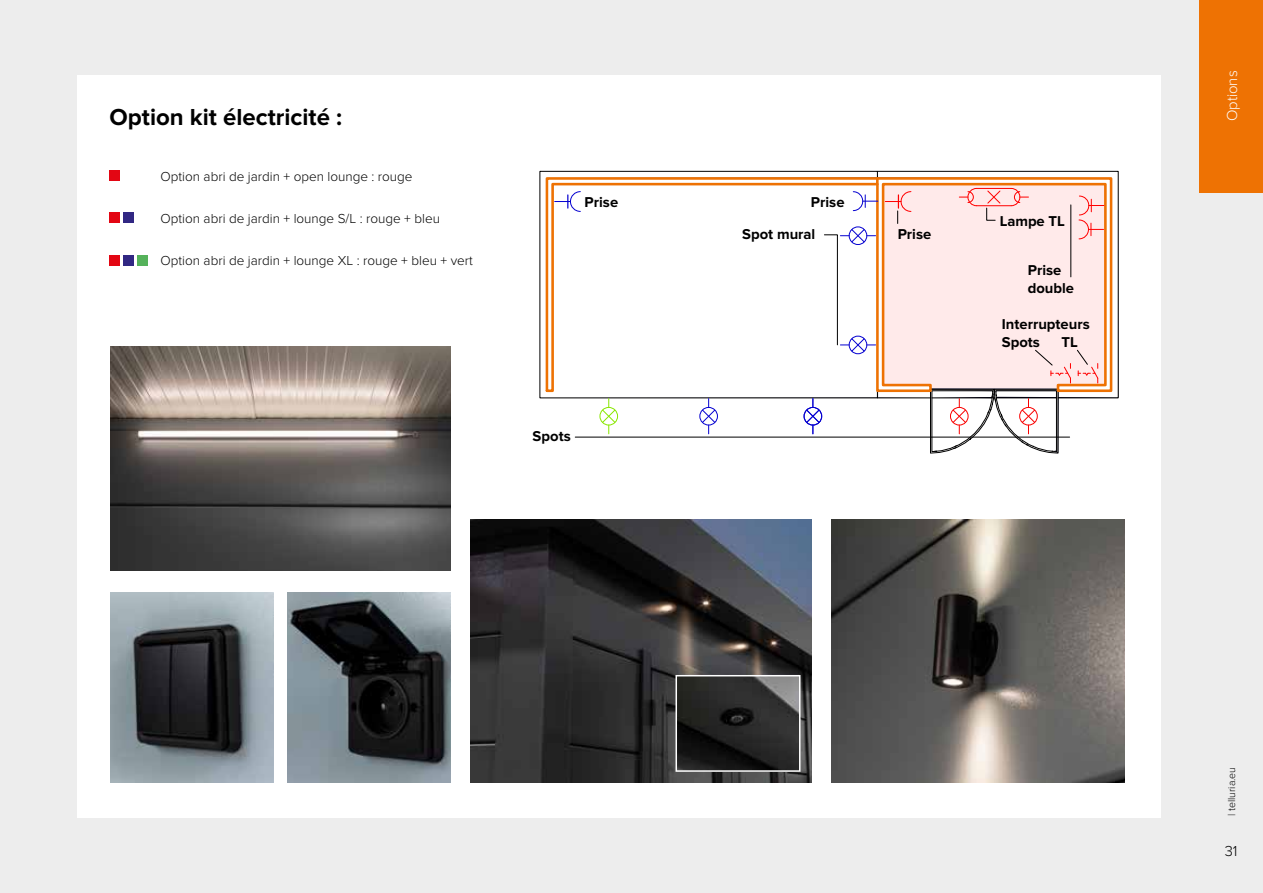
<style>
.page{position:relative;width:1263px;height:893px;background:#ededed}
.page>*{position:absolute;margin:0;border:0;box-sizing:border-box;transform-origin:0 0}
.t1{font:700 24px "Proxima Nova";color:#000}
.t2{font:300 15px "Proxima Nova";color:#fff}
.t3{font:300 15px "Proxima Nova";color:#000}
.t4{font:700 14.85px/17.7px "Proxima Nova";color:#000}
.t5{font:300 13.5px "Proxima Nova";color:#000}
.t6{font:300 10.5px "Proxima Nova";color:#000}
</style>
<div class="page">
<div style="left:1199px;top:0;width:64px;height:192px;background:#ee7203"></div>
<div style="left:78px;top:75px;width:1083px;height:743px;background:#fff"></div>
<svg style="left:540px;top:171px;width:578px;height:283px"></svg>
<img style="left:111px;top:347px;width:340px;height:224px">
<img style="left:471px;top:520px;width:340px;height:262px">
<img style="left:678px;top:678px;width:119px;height:91px">
<div style="left:675px;top:675px;width:125px;height:97px;border:2px solid #fff"></div>
<img style="left:831px;top:520px;width:294px;height:262px">
<div style="left:110px;top:170px;width:10px;height:11px;background:#e30613"></div>
<div style="left:110px;top:213px;width:10px;height:10px;background:#e30613"></div>
<div style="left:110px;top:255px;width:10px;height:11px;background:#e30613"></div>
<div style="left:123px;top:213px;width:11px;height:10px;background:#312783"></div>
<div style="left:123px;top:255px;width:11px;height:11px;background:#312783"></div>
<div style="left:137px;top:255px;width:11px;height:11px;background:#55b25b"></div>
<img style="left:111px;top:593px;width:163px;height:189px">
<img style="left:287px;top:593px;width:164px;height:189px">
<h1 class="t1" style="left:110px;top:103px;width:234px">Option kit électricité :</h1>
<p class="t5" style="left:161px;top:168px;width:254px">Option abri de jardin + open lounge : rouge</p>
<p class="t5" style="left:161px;top:210px;width:281px">Option abri de jardin + lounge S/L : rouge + bleu</p>
<p class="t5" style="left:161px;top:252px;width:314px">Option abri de jardin + lounge XL : rouge + bleu + vert</p>
<p class="t4" style="left:585px;top:193px;width:35px">Prise</p>
<p class="t4" style="left:811px;top:193px;width:35px">Prise</p>
<p class="t4" style="left:742px;top:226px;width:75px">Spot mural</p>
<p class="t4" style="left:898px;top:225px;width:35px">Prise</p>
<p class="t4" style="left:533px;top:427px;width:40px">Spots</p>
<p class="t4" style="left:1000px;top:212px;width:67px">Lampe TL</p>
<p class="t4" style="left:1028px;top:262px;width:48px">Prise double</p>
<p class="t4" style="left:1002px;top:316px;width:89px">Interrupteurs<br>Spots</p>
<p class="t4" style="left:1061px;top:333px;width:18px">TL</p>
<p class="t2" style="left:1223px;top:121px;width:52px;rotate:-90deg">Options</p>
<p class="t6" style="left:1226px;top:816px;width:50px;rotate:-90deg">| telluria.eu</p>
<p class="t3" style="left:1225px;top:843px;width:14px">31</p>
</div>
